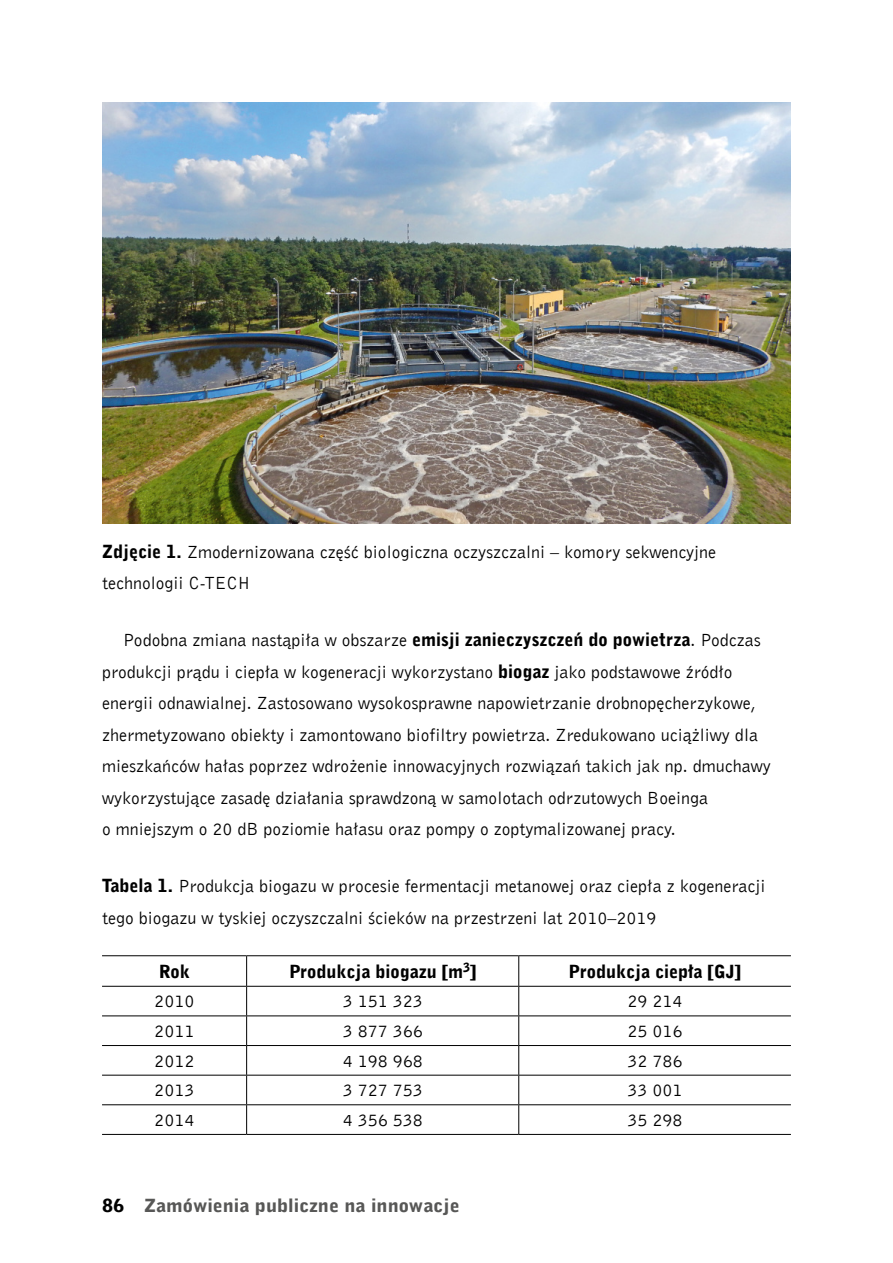
<style>
.page{position:relative;width:893px;height:1263px;background:#fff}
.page>*{position:absolute;margin:0;border:0;box-sizing:border-box;transform-origin:0 0}
.t1{font:18px/31.5px "Bell Gothic EU";color:#000}
.t2{font:18px "Bell Gothic Blk EU";color:#000}
.t3{font:18px "Bell Gothic Blk EU";color:#575756;scale:1.11 1}
.s1{font-family:"Bell Gothic Blk EU"}
.s2{color:#000}
</style>
<div class="page">
<img style="left:102px;top:102px;width:689px;height:421px">
<hr style="left:102px;top:955px;width:145px;height:1px;background:#000">
<hr style="left:247px;top:955px;width:272px;height:1px;background:#000">
<hr style="left:246px;top:956px;width:1px;height:30px;background:#000">
<hr style="left:519px;top:955px;width:272px;height:1px;background:#000">
<hr style="left:518px;top:956px;width:1px;height:30px;background:#000">
<hr style="left:102px;top:986px;width:145px;height:1px;background:#000">
<hr style="left:247px;top:986px;width:272px;height:1px;background:#000">
<hr style="left:519px;top:986px;width:272px;height:1px;background:#000">
<hr style="left:102px;top:1015px;width:145px;height:1px;background:#000">
<hr style="left:247px;top:1015px;width:272px;height:1px;background:#000">
<hr style="left:519px;top:1015px;width:272px;height:1px;background:#000">
<hr style="left:102px;top:1045px;width:145px;height:1px;background:#000">
<hr style="left:247px;top:1045px;width:272px;height:1px;background:#000">
<hr style="left:519px;top:1045px;width:272px;height:1px;background:#000">
<hr style="left:102px;top:1075px;width:145px;height:1px;background:#000">
<hr style="left:247px;top:1075px;width:272px;height:1px;background:#000">
<hr style="left:519px;top:1075px;width:272px;height:1px;background:#000">
<hr style="left:102px;top:1104px;width:145px;height:1px;background:#000">
<hr style="left:247px;top:1104px;width:272px;height:1px;background:#000">
<svg style="left:246px;top:987px;width:1px;height:147px"></svg>
<hr style="left:519px;top:1104px;width:272px;height:1px;background:#000">
<svg style="left:518px;top:987px;width:1px;height:147px"></svg>
<hr style="left:102px;top:1134px;width:145px;height:1px;background:#000">
<hr style="left:247px;top:1134px;width:272px;height:1px;background:#000">
<hr style="left:519px;top:1134px;width:272px;height:1px;background:#000">
<p class="t1" style="left:102px;top:536px;width:616px"><span class="s1">Zdjęcie 1.</span> Zmodernizowana część biologiczna oczyszczalni – komory sekwencyjne technologii C-TECH</p>
<p class="t1" style="left:102px;top:624px;width:670px;text-indent:21px">Podobna zmiana nastąpiła w obszarze <span class="s1">emisji zanieczyszczeń do powietrza</span>. Podczas produkcji prądu i ciepła w kogeneracji wykorzystano <span class="s1">biogaz</span> jako podstawowe źródło energii odnawialnej. Zastosowano wysokosprawne napowietrzanie drobnopęcherzykowe, zhermetyzowano obiekty i zamontowano biofiltry powietrza. Zredukowano uciążliwy dla mieszkańców hałas poprzez wdrożenie innowacyjnych rozwiązań takich jak np. dmuchawy wykorzystujące zasadę działania sprawdzoną w samolotach odrzutowych Boeinga<br>o mniejszym o 20 dB poziomie hałasu oraz pompy o zoptymalizowanej pracy.</p>
<p class="t1" style="left:102px;top:870px;width:665px"><span class="s1">Tabela 1.</span> Produkcja biogazu w procesie fermentacji metanowej oraz ciepła z kogeneracji tego biogazu w tyskiej oczyszczalni ścieków na przestrzeni lat 2010–2019</p>
<p class="t2" style="left:159px;top:960px;width:32px">Rok</p>
<p class="t2" style="left:289px;top:960px;width:189px">Produkcja biogazu [m<sup>3</sup>]</p>
<p class="t2" style="left:569px;top:960px;width:174px">Produkcja ciepła [GJ]</p>
<p class="t1" style="left:154px;top:985px;width:42px">2010</p>
<p class="t1" style="left:343px;top:985px;width:82px">3 151 323</p>
<p class="t1" style="left:627px;top:985px;width:57px">29 214</p>
<p class="t1" style="left:154px;top:1015px;width:42px">2011</p>
<p class="t1" style="left:343px;top:1015px;width:82px">3 877 366</p>
<p class="t1" style="left:627px;top:1015px;width:57px">25 016</p>
<p class="t1" style="left:154px;top:1044px;width:42px">2012</p>
<p class="t1" style="left:343px;top:1044px;width:82px">4 198 968</p>
<p class="t1" style="left:627px;top:1044px;width:57px">32 786</p>
<p class="t1" style="left:154px;top:1074px;width:42px">2013</p>
<p class="t1" style="left:343px;top:1074px;width:82px">3 727 753</p>
<p class="t1" style="left:627px;top:1074px;width:57px">33 001</p>
<p class="t1" style="left:154px;top:1104px;width:42px">2014</p>
<p class="t1" style="left:343px;top:1104px;width:82px">4 356 538</p>
<p class="t1" style="left:627px;top:1104px;width:57px">35 298</p>
<p class="t3" style="left:102px;top:1194px;width:324px"><span class="s2">86</span> Zamówienia publiczne na innowacje</p>
</div>
